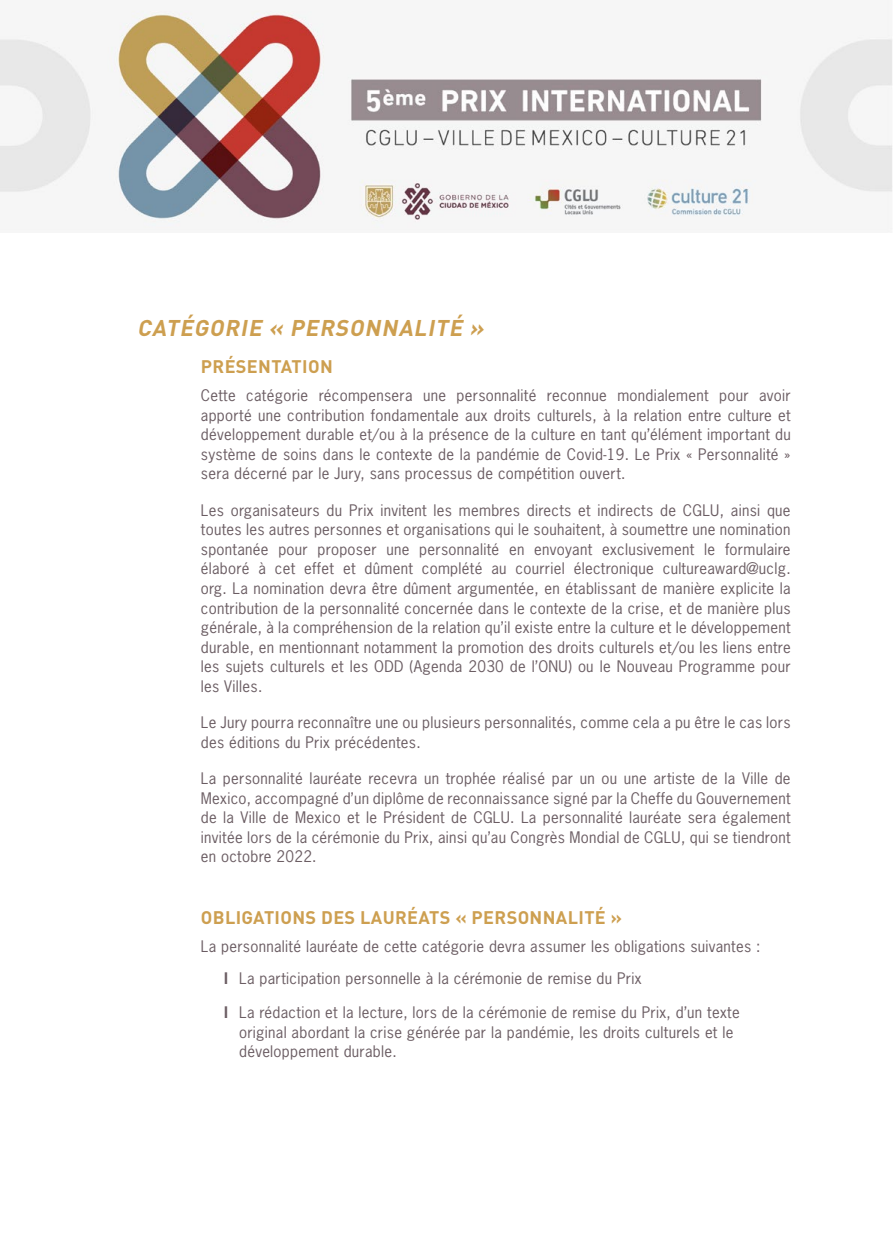
<style>
.page{position:relative;width:893px;height:1234px;background:#fff}
.page>*{position:absolute;margin:0;border:0;box-sizing:border-box;transform-origin:0 0}
.t1{font:italic 700 22.5px "DIN Pro";color:#cd9f50}
.t2{font:700 18px "DIN Pro";letter-spacing:.02em;color:#cd9f50}
.t3{font:15px/19.5px "News Gothic Std";letter-spacing:.02em;color:#6b5d63;text-align:justify}
.s1{font-weight:700}
</style>
<div class="page">
<img style="left:1px;top:10px;width:891px;height:222px">
<hr style="left:0;top:0;width:1px;height:233px;background:#e6eef5">
<h1 class="t1" style="left:137px;top:313px;width:353px">CATÉGORIE « PERSONNALITÉ »</h1>
<p class="t2" style="left:201px;top:354px;width:134px">PRÉSENTATION</p>
<p class="t3" style="left:201px;top:386px;width:591px">Cette catégorie récompensera une personnalité reconnue mondialement pour avoir apporté une contribution fondamentale aux droits culturels, à la relation entre culture et développement durable et/ou à la présence de la culture en tant qu’élément important du système de soins dans le contexte de la pandémie de Covid-19. Le Prix « Personnalité » sera décerné par le Jury, sans processus de compétition ouvert.</p>
<p class="t3" style="left:201px;top:500px;width:591px">Les organisateurs du Prix invitent les membres directs et indirects de CGLU, ainsi que toutes les autres personnes et organisations qui le souhaitent, à soumettre une nomination spontanée pour proposer une personnalité en envoyant exclusivement le formulaire élaboré à cet effet et dûment complété au courriel électronique cultureaward@uclg. org. La nomination devra être dûment argumentée, en établissant de manière explicite la contribution de la personnalité concernée dans le contexte de la crise, et de manière plus générale, à la compréhension de la relation qu’il existe entre la culture et le développement durable, en mentionnant notamment la promotion des droits culturels et/ou les liens entre les sujets culturels et les ODD (Agenda 2030 de l’ONU) ou le Nouveau Programme pour les Villes.</p>
<p class="t3" style="left:201px;top:712px;width:591px">Le Jury pourra reconnaître une ou plusieurs personnalités, comme cela a pu être le cas lors des éditions du Prix précédentes.</p>
<p class="t3" style="left:201px;top:768px;width:591px">La personnalité lauréate recevra un trophée réalisé par un ou une artiste de la Ville de Mexico, accompagné d’un diplôme de reconnaissance signé par la Cheffe du Gouvernement de la Ville de Mexico et le Président de CGLU. La personnalité lauréate sera également invitée lors de la cérémonie du Prix, ainsi qu’au Congrès Mondial de CGLU, qui se tiendront en octobre 2022.</p>
<p class="t2" style="left:201px;top:905px;width:423px">OBLIGATIONS DES LAURÉATS « PERSONNALITÉ »</p>
<p class="t3" style="left:224px;top:929px;width:538px;line-height:32.2px;text-indent:-23px">La personnalité lauréate de cette catégorie devra assumer les obligations suivantes : <span class="s1">l</span> La participation personnelle à la cérémonie de remise du Prix</p>
<p class="t3" style="left:239px;top:1002px;width:502px;text-align:left;text-indent:-15px"><span class="s1">l</span> La rédaction et la lecture, lors de la cérémonie de remise du Prix, d’un texte original abordant la crise générée par la pandémie, les droits culturels et le développement durable.</p>
</div>
